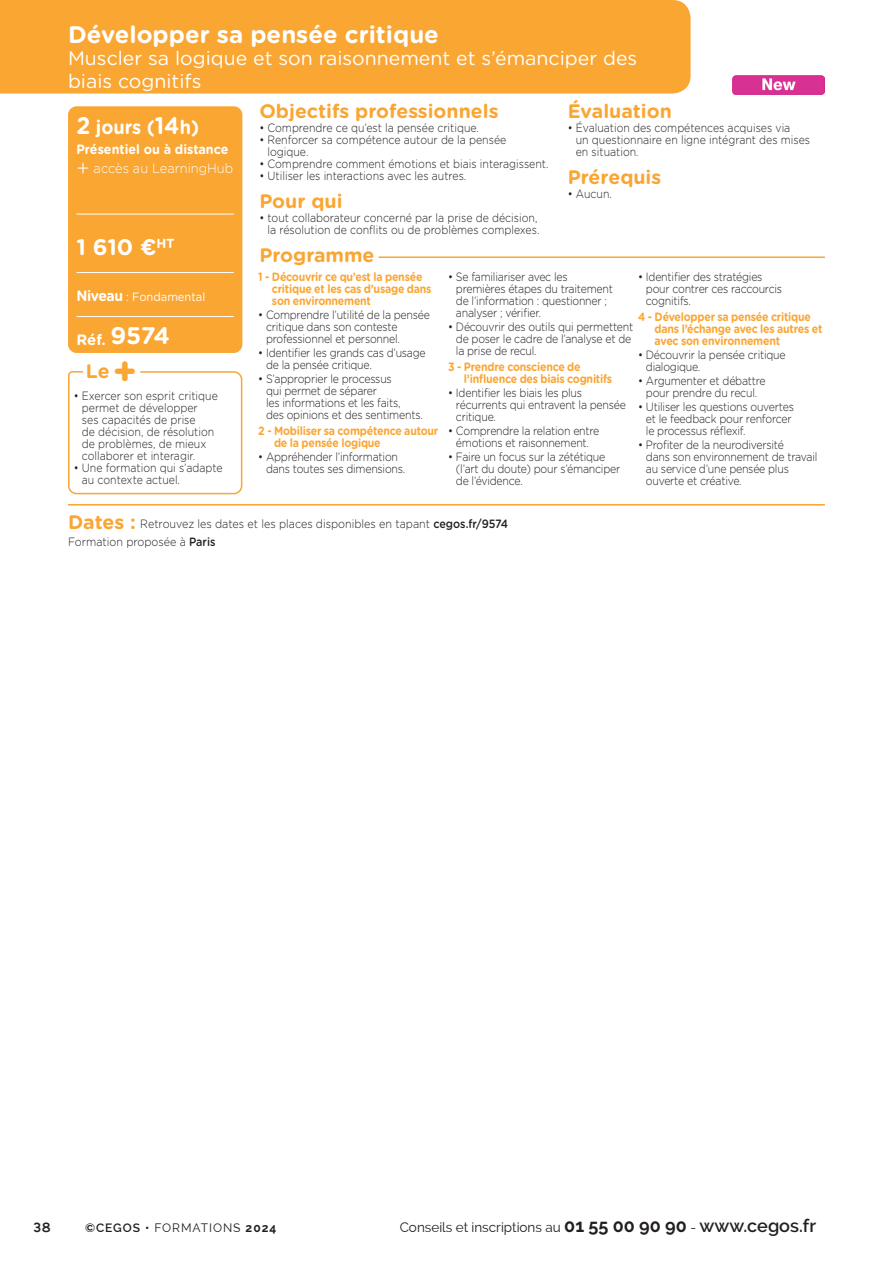
<style>
.page{position:relative;width:893px;height:1263px;background:#fff}
.page>*{position:absolute;margin:0;border:0;box-sizing:border-box;transform-origin:0 0}
.Titre_Notice_Stage-50{font:700 24px "Gotham Rounded";color:#fff}
.Réf_Stage-50{font:700 24px "Gotham Rounded";color:#fff}
.TEXTE_-_encart_info_-_Prix_Stage-50{font:700 22.5px "Gotham Rounded";color:#fff}
.Sous_titre_Notice_Stage-50{font:19.5px/22.5px "Gotham Rounded";color:#fff}
.TITRE_Obj_Pour_qui_Eval_Certif_Prérequis{font:700 19.5px "Gotham Rounded";color:#faa633}
.TEXTE_-_Encart_info_-_nbr_de_jour_Stage-{font:700 19.5px "Gotham Rounded";color:#fff;scale:.93 1}
.Titre_Programme_Stage-50{font:700 19.5px "Gotham Rounded";color:#faa633}
.Réf_Stage-50-2{font:700 15px "Gotham Rounded";color:#fff}
.t1{font:13.5px "Raleway";color:#231f20}
.TEXTE_-_Encart_info_-_Distribution_Stage{font:700 13.5px "Gotham Rounded";color:#fff;scale:.93 1}
.TEXTE_-_Encart_info_-_LearningHub_Stage-{font:300 13.5px "Gotham Rounded";color:#fff;scale:.95 1}
.Folios_G{font:500 13.5px "Ryker";color:#231f20}
.TEXTE_Programme_Stage-50{font:300 12px/12px "Gotham Rounded";letter-spacing:-.02em;color:#231f20;scale:.88 1}
.TEXTE_Obj_Pour_qui_Eval_Certif_Prérequis{font:300 12px/12px "Gotham Rounded";color:#231f20;scale:.88 1}
._2017_Texte_Programme_Espace_avant_1mm_Ch{font:700 12px/12px "Gotham Rounded";letter-spacing:-.02em;color:#faa633;scale:.88 1}
.TEXTE_Pts_forts_Stage-50{font:300 12px/12px "Gotham Rounded";color:#231f20;scale:.88 1}
.Texte_Date_Stage-50{font:300 12px "Gotham Rounded";color:#231f20;scale:.9 1}
.Texte_Villes_Stage-50{font:300 12px "Gotham Rounded";color:#231f20;scale:.9 1}
._2023_Cegos___Formations_page_G{font:12px "Raleway";letter-spacing:.08em;color:#231f20}
.TEXTE_-_Niveau_Stage-50{font:12px "Gotham Rounded";color:#fff;scale:.93 1}
.s1{font-size:24px}
.s2{font-size:22.5px}
.s3{font-weight:700;font-size:15px}
.s4{font-size:39px}
.s5{font-weight:500}
.s6{font-weight:600}
.s7{font-weight:700}
.s8{font-weight:700;font-size:18px}
.s9{font-weight:600;font-size:18px}
</style>
<div class="page">
<div style="left:68px;top:106px;width:174px;height:247px;background:#faa633;border-radius:9px"></div>
<hr style="left:77px;top:214px;width:157px;height:1px;background:#fff">
<hr style="left:77px;top:272px;width:157px;height:1px;background:#fff">
<hr style="left:77px;top:316px;width:157px;height:1px;background:#fff">
<div style="left:0;top:0;width:691px;height:94px;background:#faa633"></div>
<hr style="left:68px;top:504px;width:757px;height:1px;background:#faa633">
<hr style="left:378px;top:256px;width:447px;height:2px;background:#faa633">
<svg style="left:68px;top:371px;width:175px;height:124px"></svg>
<img style="left:732px;top:75px;width:92px;height:19px">
<p class="Titre_Notice_Stage-50" style="left:68px;top:17px;width:372px">Développer sa pensée critique</p>
<p class="Sous_titre_Notice_Stage-50" style="left:68px;top:46px;width:571px">Muscler sa logique et son raisonnement et s’émanciper des biais cognitifs</p>
<p class="TEXTE_-_Encart_info_-_nbr_de_jour_Stage-" style="left:77px;top:113px;width:133px"><span class="s1">2</span> jours (<span class="s1">14</span>h)</p>
<p class="TEXTE_-_Encart_info_-_Distribution_Stage" style="left:77px;top:139px;width:165px">Présentiel ou à distance</p>
<p class="TEXTE_-_Encart_info_-_LearningHub_Stage-" style="left:77px;top:159px;width:167px"><span class="s2">+</span> accès au LearningHub</p>
<p class="TEXTE_-_encart_info_-_Prix_Stage-50" style="left:77px;top:231px;width:100px">1 610 €<sup>HT</sup></p>
<p class="TEXTE_-_Niveau_Stage-50" style="left:77px;top:289px;width:140px"><span class="s3">Niveau</span> : Fondamental</p>
<p class="Réf_Stage-50-2" style="left:77px;top:328px;width:31px">Réf.</p>
<p class="Réf_Stage-50" style="left:111px;top:318px;width:61px">9574</p>
<p class="TITRE_Obj_Pour_qui_Eval_Certif_Prérequis" style="left:86px;top:357px;width:53px">Le<span class="s4">+</span></p>
<p class="TEXTE_Pts_forts_Stage-50" style="left:82px;top:389px;width:156px;text-indent:-8px">• Exercer son esprit critique permet de développer<br>ses capacités de prise<br>de décision, de résolution de problèmes, de mieux collaborer et interagir.</p>
<p class="TEXTE_Pts_forts_Stage-50" style="left:82px;top:461px;width:162px;text-indent:-8px">• Une formation qui s’adapte au contexte actuel.</p>
<p class="TITRE_Obj_Pour_qui_Eval_Certif_Prérequis" style="left:259px;top:96px;width:241px">Objectifs professionnels</p>
<p class="TEXTE_Obj_Pour_qui_Eval_Certif_Prérequis" style="left:259px;top:121px;width:251px">• Comprendre ce qu’est la pensée critique.</p>
<p class="TEXTE_Obj_Pour_qui_Eval_Certif_Prérequis" style="left:268px;top:133px;width:273px;text-indent:-8px">• Renforcer sa compétence autour de la pensée logique.</p>
<p class="TEXTE_Obj_Pour_qui_Eval_Certif_Prérequis" style="left:259px;top:157px;width:330px">• Comprendre comment émotions et biais interagissent.</p>
<p class="TEXTE_Obj_Pour_qui_Eval_Certif_Prérequis" style="left:259px;top:169px;width:237px">• Utiliser les interactions avec les autres.</p>
<p class="TITRE_Obj_Pour_qui_Eval_Certif_Prérequis" style="left:259px;top:187px;width:85px">Pour qui</p>
<p class="TEXTE_Obj_Pour_qui_Eval_Certif_Prérequis" style="left:259px;top:211px;width:320px;text-align:right">• tout collaborateur concerné par la prise de décision, la résolution de conflits ou de problèmes complexes.</p>
<p class="Titre_Programme_Stage-50" style="left:259px;top:241px;width:117px">Programme</p>
<p class="TITRE_Obj_Pour_qui_Eval_Certif_Prérequis" style="left:568px;top:96px;width:106px">Évaluation</p>
<p class="TEXTE_Obj_Pour_qui_Eval_Certif_Prérequis" style="left:576px;top:121px;width:268px;text-indent:-8px">• Évaluation des compétences acquises via<br>un questionnaire en ligne intégrant des mises en situation.</p>
<p class="TITRE_Obj_Pour_qui_Eval_Certif_Prérequis" style="left:568px;top:163px;width:95px">Prérequis</p>
<p class="TEXTE_Obj_Pour_qui_Eval_Certif_Prérequis" style="left:568px;top:187px;width:52px">• Aucun.</p>
<p class="_2017_Texte_Programme_Espace_avant_1mm_Ch" style="left:272px;top:270px;width:183px;text-indent:-14px">1 - Découvrir ce qu’est la pensée critique et les cas d’usage dans son environnement</p>
<p class="TEXTE_Programme_Stage-50" style="left:266px;top:308px;width:188px;text-indent:-8px">• Comprendre l’utilité de la pensée critique dans son conteste professionnel et personnel.</p>
<p class="TEXTE_Programme_Stage-50" style="left:266px;top:346px;width:183px;text-indent:-8px">• Identifier les grands cas d’usage de la pensée critique.</p>
<p class="TEXTE_Programme_Stage-50" style="left:266px;top:372px;width:180px;text-indent:-8px">• S’approprier le processus<br>qui permet de séparer<br>les informations et les faits,<br>des opinions et des sentiments.</p>
<p class="_2017_Texte_Programme_Espace_avant_1mm_Ch" style="left:274px;top:425px;width:188px;text-indent:-16px">2 - Mobiliser sa compétence autour de la pensée logique</p>
<p class="TEXTE_Programme_Stage-50" style="left:266px;top:451px;width:160px;text-indent:-8px">• Appréhender l’information dans toutes ses dimensions.</p>
<p class="TEXTE_Programme_Stage-50" style="left:456px;top:270px;width:180px;text-indent:-8px">• Se familiariser avec les premières étapes du traitement de l’information : questionner ; analyser ; vérifier.</p>
<p class="TEXTE_Programme_Stage-50" style="left:456px;top:320px;width:203px;text-indent:-8px">• Découvrir des outils qui permettent de poser le cadre de l’analyse et de la prise de recul.</p>
<p class="_2017_Texte_Programme_Espace_avant_1mm_Ch" style="left:464px;top:360px;width:170px;text-indent:-16px">3 - Prendre conscience de l’influence des biais cognitifs</p>
<p class="TEXTE_Programme_Stage-50" style="left:456px;top:386px;width:195px;text-indent:-8px">• Identifier les biais les plus récurrents qui entravent la pensée critique.</p>
<p class="TEXTE_Programme_Stage-50" style="left:448px;top:425px;width:173px;text-align:center">• Comprendre la relation entre émotions et raisonnement.</p>
<p class="TEXTE_Programme_Stage-50" style="left:456px;top:451px;width:188px;text-indent:-8px">• Faire un focus sur la zététique (l’art du doute) pour s’émanciper de l’évidence.</p>
<p class="TEXTE_Programme_Stage-50" style="left:646px;top:270px;width:156px;text-indent:-8px">• Identifier des stratégies pour contrer ces raccourcis cognitifs.</p>
<p class="_2017_Texte_Programme_Espace_avant_1mm_Ch" style="left:655px;top:310px;width:192px;text-indent:-16px">4 - Développer sa pensée critique dans l’échange avec les autres et avec son environnement</p>
<p class="TEXTE_Programme_Stage-50" style="left:646px;top:348px;width:160px;text-indent:-8px">• Découvrir la pensée critique dialogique.</p>
<p class="TEXTE_Programme_Stage-50" style="left:638px;top:374px;width:146px;text-align:center">• Argumenter et débattre pour prendre du recul.</p>
<p class="TEXTE_Programme_Stage-50" style="left:646px;top:401px;width:170px;text-indent:-8px">• Utiliser les questions ouvertes et le feedback pour renforcer le processus réflexif.</p>
<p class="TEXTE_Programme_Stage-50" style="left:646px;top:439px;width:196px;text-indent:-8px">• Profiter de la neurodiversité<br>dans son environnement de travail au service d’une pensée plus ouverte et créative.</p>
<p class="TITRE_Obj_Pour_qui_Eval_Certif_Prérequis" style="left:68px;top:508px;width:69px">Dates :</p>
<p class="Texte_Date_Stage-50" style="left:140px;top:516px;width:410px">Retrouvez les dates et les places disponibles en tapant <span class="s5">cegos.fr/9574</span></p>
<p class="Texte_Villes_Stage-50" style="left:68px;top:534px;width:165px">Formation proposée à <span class="s5">Paris</span></p>
<p class="Folios_G" style="left:33px;top:1219px;width:20px">38</p>
<p class="_2023_Cegos___Formations_page_G" style="left:85px;top:1221px;width:193px"><span class="s6">©CEGOS •</span> FORMATIONS <span class="s7">2024</span></p>
<p class="t1" style="left:400px;top:1219px;width:418px">Conseils et inscriptions au <span class="s8">01 55 00 90 90</span> - <span class="s9">www.cegos.fr</span></p>
</div>
